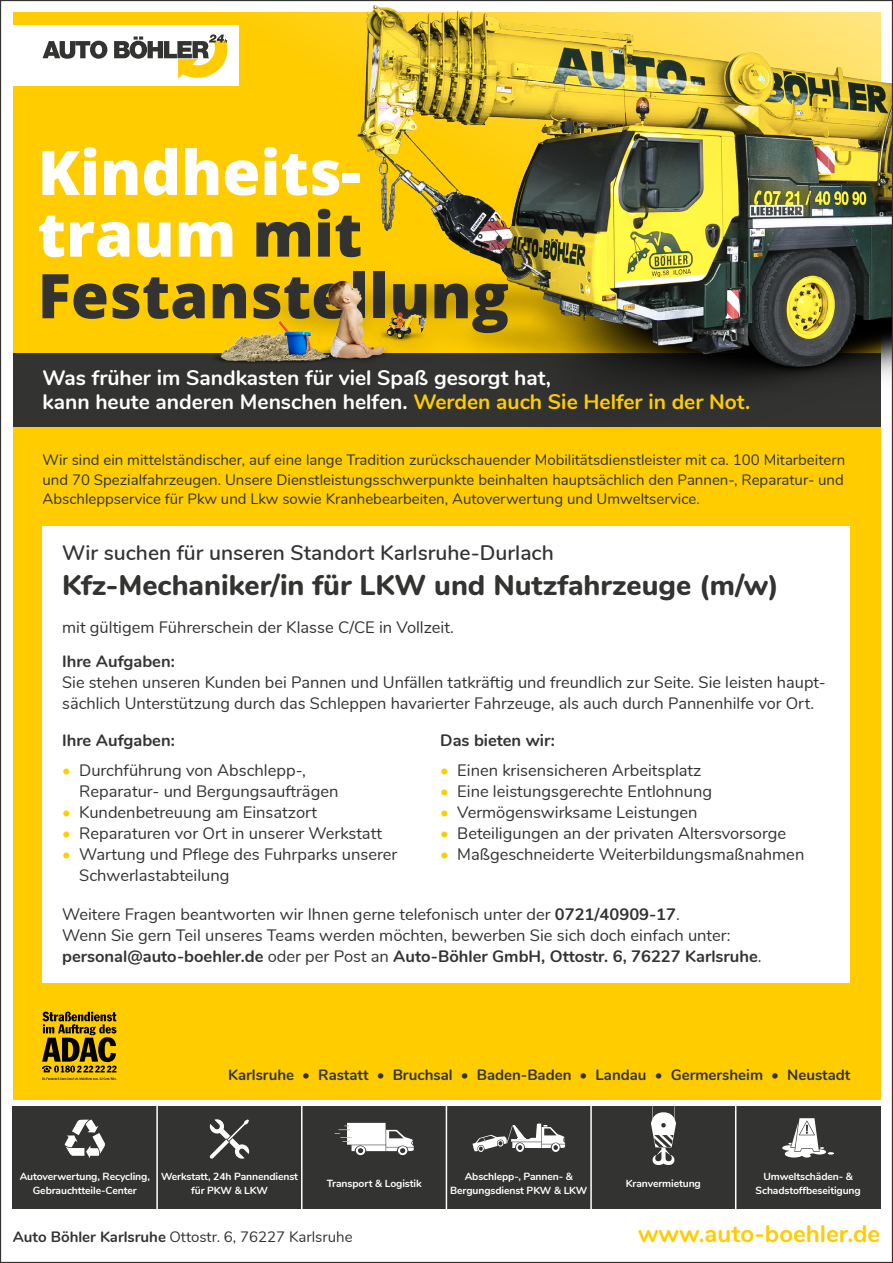
<style>
.page{position:relative;width:893px;height:1263px;background:#fff}
.page>*{position:absolute;margin:0;border:0;box-sizing:border-box;transform-origin:0 0}
.t1{font:800 61.65px/61.7px "Open Sans";color:#333332}
.t2{font:800 28.5px "Nunito";color:#333332}
.t3{font:700 24px "Nunito";color:#fc0}
.t4{font:700 21px/24px "Nunito";color:#fff}
.t5{font:600 21px "Nunito";color:#333332}
.t6{font:16.5px/21px "Nunito";color:#333332}
.t7{font:700 16.5px "Nunito";color:#333332}
.t8{font:15px/19.5px "Nunito";color:#333332;text-align:justify}
.t9{font:700 15px "Nunito";color:#333332}
.t10{font:700 10.35px/14.2px "Nunito";letter-spacing:-.01em;color:#fff;text-align:center}
.s1{color:#fff}
.s2{color:#fc0}
.s3{font-weight:700}
</style>
<div class="page">
<div style="left:13px;top:1106px;width:144px;height:102px;background:#333332"></div>
<div style="left:157px;top:1106px;width:145px;height:102px;background:#333332"></div>
<div style="left:302px;top:1106px;width:144px;height:102px;background:#333332"></div>
<div style="left:447px;top:1106px;width:144px;height:102px;background:#333332"></div>
<div style="left:591px;top:1106px;width:144px;height:102px;background:#333332"></div>
<div style="left:736px;top:1106px;width:144px;height:102px;background:#333332"></div>
<svg style="left:472px;top:1123px;width:93px;height:29px"></svg>
<svg style="left:782px;top:1118px;width:52px;height:39px"></svg>
<svg style="left:65px;top:1120px;width:40px;height:38px"></svg>
<svg style="left:210px;top:1119px;width:39px;height:39px"></svg>
<svg style="left:651px;top:1106px;width:25px;height:59px"></svg>
<svg style="left:335px;top:1123px;width:79px;height:32px"></svg>
<hr style="left:156px;top:1105px;width:2px;height:105px;background:#fff">
<hr style="left:301px;top:1105px;width:1px;height:105px;background:#fff">
<hr style="left:590px;top:1105px;width:2px;height:105px;background:#fff">
<div style="left:13px;top:13px;width:867px;height:1087px;background:#fc0"></div>
<div style="left:0;top:26px;width:239px;height:60px;background:#fff"></div>
<svg style="left:43px;top:41px;width:64px;height:18px"></svg>
<svg style="left:114px;top:36px;width:62px;height:23px"></svg>
<svg style="left:42px;top:1011px;width:75px;height:69px"></svg>
<div style="left:43px;top:527px;width:807px;height:456px;background:#fff"></div>
<div style="left:13px;top:353px;width:867px;height:74px;background:#333332"></div>
<img style="left:176px;top:5px;width:715px;height:427px">
<h1 class="t1" style="left:38px;top:138px;width:473px"><span class="s1">Kindheits&shy;traum</span> mit<br>Festanstellung</h1>
<p class="t4" style="left:43px;top:364px;width:709px">Was früher im Sandkasten für viel Spaß gesorgt hat,<br>kann heute anderen Menschen helfen. <span class="s2">Werden auch Sie Helfer in der Not.</span></p>
<p class="t8" style="left:43px;top:449px;width:804px">Wir sind ein mittelständischer, auf eine lange Tradition zurückschauender Mobilitätsdienstleister mit ca. 100 Mitarbeitern und 70 Spezialfahrzeugen. Unsere Dienstleistungsschwerpunkte beinhalten hauptsächlich den Pannen-, Reparatur- und Abschleppservice für Pkw und Lkw sowie Kranhebearbeiten, Autoverwertung und Umweltservice.</p>
<p class="t5" style="left:62px;top:537px;width:493px">Wir suchen für unseren Standort Karlsruhe-Durlach</p>
<h2 class="t2" style="left:62px;top:564px;width:718px">Kfz-Mechaniker/in für LKW und Nutzfahrzeuge (m/w)</h2>
<p class="t6" style="left:62px;top:616px;width:393px">mit gültigem Führerschein der Klasse C/CE in Vollzeit.</p>
<p class="t7" style="left:62px;top:649px;width:114px">Ihre Aufgaben:</p>
<p class="t6" style="left:62px;top:671px;width:765px">Sie stehen unseren Kunden bei Pannen und Unfällen tatkräftig und freundlich zur Seite. Sie leisten haupt&shy;sächlich Unterstützung durch das Schleppen havarierter Fahrzeuge, als auch durch Pannenhilfe vor Ort.</p>
<p class="t7" style="left:62px;top:728px;width:114px">Ihre Aufgaben:</p>
<p class="t6" style="left:79px;top:758px;width:261px;text-indent:-17px"><span class="s2">•</span> Durchführung von Abschlepp-,<br>Reparatur- und Bergungsaufträgen</p>
<p class="t6" style="left:62px;top:800px;width:257px"><span class="s2">•</span> Kundenbetreuung am Einsatzort</p>
<p class="t6" style="left:62px;top:821px;width:321px"><span class="s2">•</span> Reparaturen vor Ort in unserer Werkstatt</p>
<p class="t6" style="left:79px;top:842px;width:320px;text-indent:-17px"><span class="s2">•</span> Wartung und Pflege des Fuhrparks unserer<br>Schwerlastabteilung</p>
<p class="t7" style="left:440px;top:728px;width:116px">Das bieten wir:</p>
<p class="t6" style="left:440px;top:758px;width:263px"><span class="s2">•</span> Einen krisensicheren Arbeitsplatz</p>
<p class="t6" style="left:440px;top:779px;width:273px"><span class="s2">•</span> Eine leistungsgerechte Entlohnung</p>
<p class="t6" style="left:440px;top:800px;width:259px"><span class="s2">•</span> Vermögenswirksame Leistungen</p>
<p class="t6" style="left:440px;top:821px;width:347px"><span class="s2">•</span> Beteiligungen an der privaten Altersvorsorge</p>
<p class="t6" style="left:440px;top:842px;width:366px"><span class="s2">•</span> Maßgeschneiderte Weiterbildungsmaßnahmen</p>
<p class="t6" style="left:62px;top:903px;width:701px">Weitere Fragen beantworten wir Ihnen gerne telefonisch unter der <span class="s3">0721/40909-17</span>.<br>Wenn Sie gern Teil unseres Teams werden möchten, bewerben Sie sich doch einfach unter: <span class="s3">personal@auto-boehler.de</span> oder per Post an <span class="s3">Auto-Böhler GmbH, Ottostr. 6, 76227 Karlsruhe</span>.</p>
<p class="t9" style="left:228px;top:1064px;width:624px">Karlsruhe • Rastatt • Bruchsal • Baden-Baden • Landau • Germersheim • Neustadt</p>
<p class="t10" style="left:450px;top:1168px;width:139px">Abschlepp-, Pannen- &amp;<br>Bergungsdienst PKW &amp; LKW</p>
<p class="t10" style="left:756px;top:1168px;width:107px">Umweltschäden- &amp;<br>Schadstoffbeseitigung</p>
<p class="t10" style="left:20px;top:1168px;width:132px">Autoverwertung, Recycling,<br>Gebrauchtteile-Center</p>
<p class="t10" style="left:161px;top:1168px;width:138px">Werkstatt, 24h Pannendienst für PKW &amp; LKW</p>
<p class="t10" style="left:327px;top:1175px;width:96px">Transport &amp; Logistik</p>
<p class="t10" style="left:626px;top:1175px;width:77px">Kranvermietung</p>
<p class="t8" style="left:13px;top:1226px;width:341px"><span class="s3">Auto Böhler Karlsruhe</span> Ottostr. 6, 76227 Karlsruhe</p>
<h3 class="t3" style="left:638px;top:1216px;width:244px">www.auto-boehler.de</h3>
</div>
